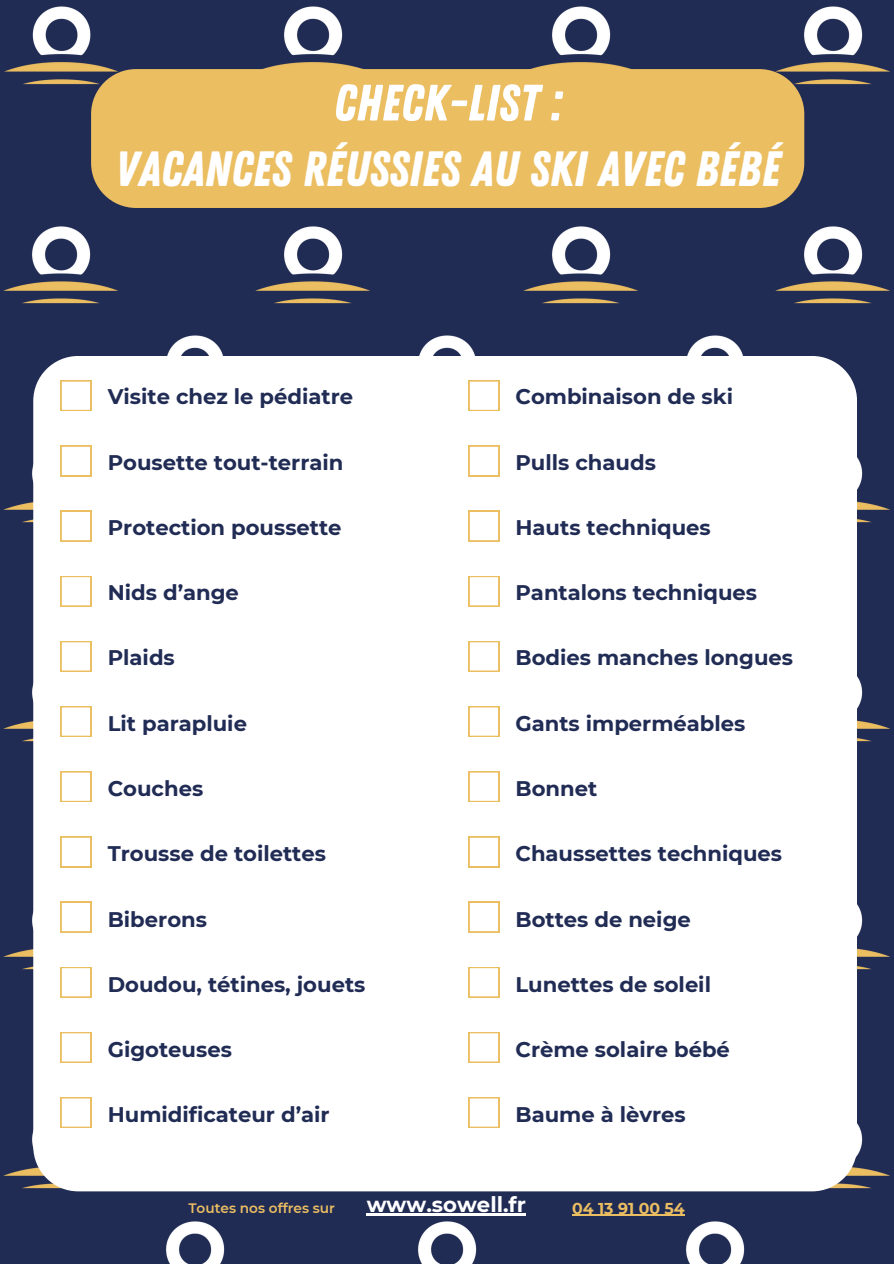
<style>
.page{position:relative;width:894px;height:1264px;background:#fff}
.page>*{position:absolute;margin:0;border:0;box-sizing:border-box;transform-origin:0 0}
.t1{font:51px "Zing Rust Base";color:#fff}
.t2{font:49.5px "Zing Rust Base";color:#fff}
.t3{font:700 21.15px "Montserrat";color:#212c55}
.t4{font:700 21.15px "Montserrat";color:#fff}
.t5{font:700 15.75px "Montserrat";color:#ebbe62}
.t6{font:600 13.65px "Montserrat";color:#ebbe62}
</style>
<div class="page">
<div style="left:0;top:0;width:893px;height:1263px;background:#212c55"></div>
<img style="left:262px;top:6px;width:101px;height:63px">
<img style="left:530px;top:6px;width:101px;height:63px">
<img style="left:771px;top:6px;width:119px;height:85px">
<img style="left:4px;top:6px;width:117px;height:85px">
<img style="left:255px;top:226px;width:115px;height:78px">
<img style="left:523px;top:226px;width:115px;height:78px">
<img style="left:775px;top:226px;width:115px;height:78px">
<img style="left:3px;top:226px;width:115px;height:78px">
<img style="left:419px;top:335px;width:56px;height:21px">
<img style="left:687px;top:335px;width:56px;height:21px">
<img style="left:167px;top:335px;width:56px;height:21px">
<img style="left:856px;top:438px;width:34px;height:91px">
<img style="left:3px;top:466px;width:30px;height:57px">
<img style="left:856px;top:657px;width:34px;height:92px">
<img style="left:3px;top:685px;width:30px;height:57px">
<img style="left:856px;top:885px;width:34px;height:91px">
<img style="left:3px;top:913px;width:30px;height:57px">
<img style="left:251px;top:1191px;width:122px;height:1px">
<img style="left:519px;top:1191px;width:122px;height:1px">
<img style="left:771px;top:1104px;width:119px;height:88px">
<img style="left:3px;top:1132px;width:118px;height:60px">
<img style="left:385px;top:1215px;width:122px;height:48px">
<img style="left:653px;top:1214px;width:92px;height:49px">
<img style="left:166px;top:1221px;width:59px;height:42px">
<div style="left:33px;top:356px;width:823px;height:835px;background:#fff;border-radius:45px"></div>
<svg style="left:468px;top:380px;width:31px;height:31px"></svg>
<svg style="left:468px;top:445px;width:31px;height:31px"></svg>
<svg style="left:468px;top:511px;width:31px;height:30px"></svg>
<svg style="left:468px;top:576px;width:31px;height:30px"></svg>
<svg style="left:468px;top:641px;width:31px;height:30px"></svg>
<svg style="left:468px;top:706px;width:31px;height:30px"></svg>
<svg style="left:468px;top:771px;width:31px;height:31px"></svg>
<svg style="left:468px;top:836px;width:31px;height:31px"></svg>
<svg style="left:468px;top:967px;width:31px;height:30px"></svg>
<svg style="left:468px;top:901px;width:31px;height:31px"></svg>
<svg style="left:468px;top:1032px;width:31px;height:30px"></svg>
<svg style="left:468px;top:1097px;width:31px;height:30px"></svg>
<svg style="left:61px;top:380px;width:30px;height:31px"></svg>
<svg style="left:61px;top:445px;width:30px;height:31px"></svg>
<svg style="left:61px;top:511px;width:30px;height:30px"></svg>
<svg style="left:61px;top:576px;width:30px;height:30px"></svg>
<svg style="left:61px;top:641px;width:30px;height:30px"></svg>
<svg style="left:61px;top:706px;width:30px;height:30px"></svg>
<svg style="left:61px;top:771px;width:30px;height:31px"></svg>
<svg style="left:61px;top:836px;width:30px;height:31px"></svg>
<svg style="left:61px;top:967px;width:30px;height:30px"></svg>
<svg style="left:61px;top:901px;width:30px;height:31px"></svg>
<svg style="left:61px;top:1032px;width:30px;height:30px"></svg>
<svg style="left:61px;top:1097px;width:30px;height:30px"></svg>
<div style="left:91px;top:69px;width:713px;height:139px;background:#ebbe62;border-radius:45px"></div>
<hr style="left:366px;top:1213px;width:66px;height:2px;background:#fff">
<hr style="left:432px;top:1213px;width:94px;height:2px;background:#fff">
<hr style="left:572px;top:1214px;width:112px;height:1px;background:#ebbe62">
<p class="t1" style="left:333px;top:73px;width:229px">CHECK-LIST :</p>
<p class="t2" style="left:115px;top:140px;width:666px">VACANCES RÉUSSIES AU SKI AVEC BÉBÉ</p>
<h2 class="t3" style="left:108px;top:384px;width:247px">Visite chez le pédiatre</h2>
<p class="t3" style="left:515px;top:384px;width:219px">Combinaison de ski</p>
<h2 class="t3" style="left:108px;top:449px;width:237px">Pousette tout-terrain</h2>
<p class="t3" style="left:515px;top:449px;width:142px">Pulls chauds</p>
<h2 class="t3" style="left:108px;top:514px;width:235px">Protection poussette</h2>
<p class="t3" style="left:515px;top:514px;width:197px">Hauts techniques</p>
<h2 class="t3" style="left:108px;top:579px;width:133px">Nids d’ange</h2>
<p class="t3" style="left:515px;top:579px;width:243px">Pantalons techniques</p>
<h2 class="t3" style="left:108px;top:645px;width:69px">Plaids</h2>
<p class="t3" style="left:515px;top:645px;width:279px">Bodies manches longues</p>
<h2 class="t3" style="left:108px;top:710px;width:141px">Lit parapluie</h2>
<p class="t3" style="left:515px;top:710px;width:231px">Gants imperméables</p>
<p class="t3" style="left:108px;top:775px;width:97px">Couches</p>
<p class="t3" style="left:515px;top:775px;width:83px">Bonnet</p>
<p class="t3" style="left:108px;top:840px;width:220px">Trousse de toilettes</p>
<p class="t3" style="left:515px;top:840px;width:268px">Chaussettes techniques</p>
<p class="t3" style="left:108px;top:906px;width:101px">Biberons</p>
<p class="t3" style="left:515px;top:906px;width:177px">Bottes de neige</p>
<p class="t3" style="left:108px;top:971px;width:259px">Doudou, tétines, jouets</p>
<p class="t3" style="left:515px;top:971px;width:197px">Lunettes de soleil</p>
<p class="t3" style="left:108px;top:1036px;width:125px">Gigoteuses</p>
<h2 class="t3" style="left:515px;top:1036px;width:216px">Crème solaire bébé</h2>
<p class="t3" style="left:108px;top:1101px;width:223px">Humidificateur d’air</p>
<h3 class="t3" style="left:515px;top:1101px;width:172px">Baume à lèvres</h3>
<p class="t6" style="left:188px;top:1200px;width:148px">Toutes nos offres sur</p>
<p class="t4" style="left:366px;top:1191px;width:161px">www.sowell.fr</p>
<p class="t5" style="left:572px;top:1198px;width:114px">04 13 91 00 54</p>
</div>
